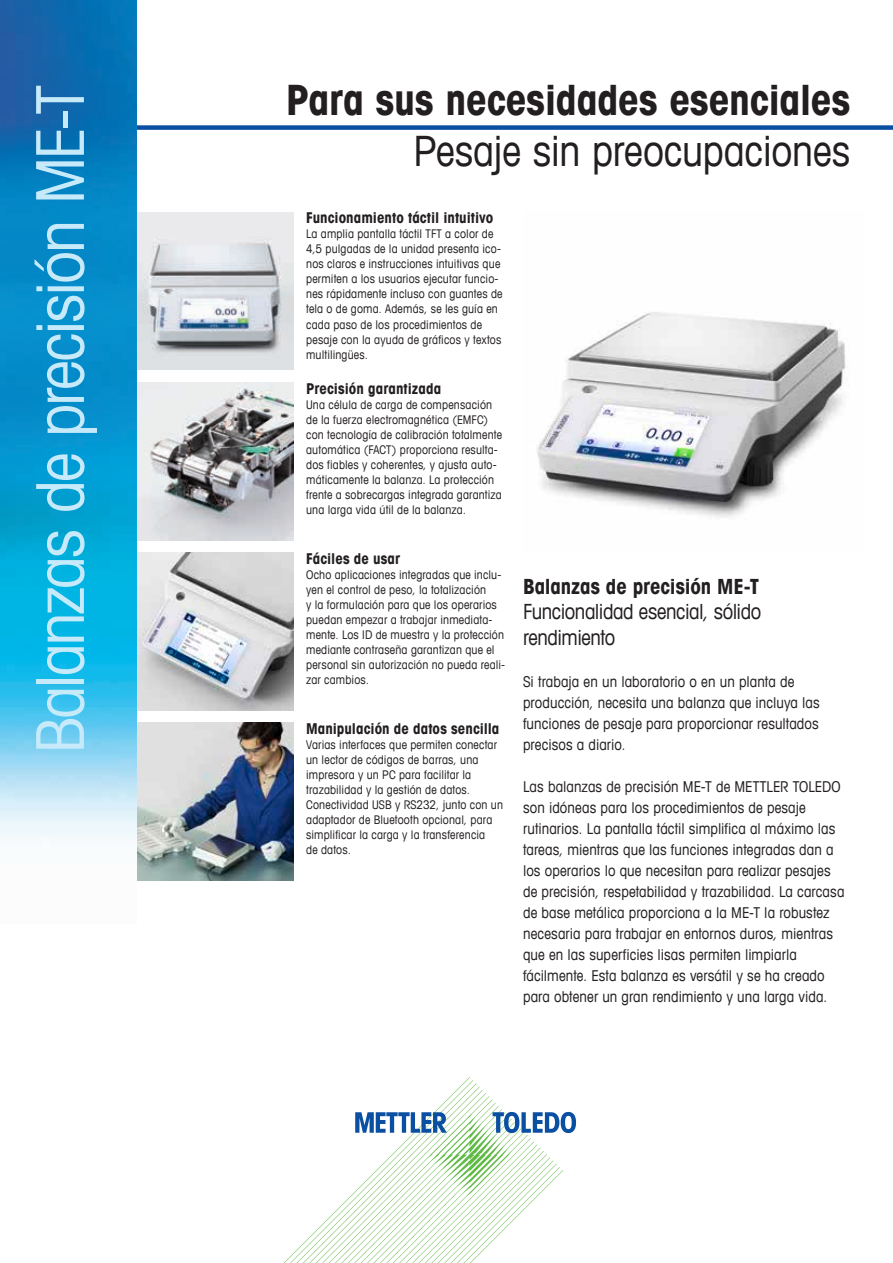
<style>
.page{position:relative;width:893px;height:1263px;background:#fff}
.page>*{position:absolute;margin:0;border:0;box-sizing:border-box;transform-origin:0 0}
.t1{font:condensed 66px "Avant Garde Com";letter-spacing:-.035em;color:#c6eafa}
.t2{font:700 condensed 42px "Avant Garde Com";letter-spacing:-.005em;color:#231f20}
.t3{font:condensed 42px "Avant Garde Com";letter-spacing:-.005em;color:#231f20}
.t4{font:condensed 21px/25.5px "Avant Garde Com";letter-spacing:-.02em;color:#231f20}
.t5{font:700 condensed 21px "Avant Garde Com";letter-spacing:-.005em;color:#231f20}
.t6{font:condensed 15px/21px "Avant Garde Com";letter-spacing:.005em;color:#231f20}
.t7{font:700 condensed 15px "Avant Garde Com";letter-spacing:.005em;color:#231f20}
.t8{font:condensed 12px/15px "Avant Garde Com";letter-spacing:.015em;color:#231f20}
</style>
<div class="page">
<svg style="left:284px;top:1077px;width:292px;height:186px"></svg>
<div style="left:111px;top:125px;width:782px;height:5px;background:#0a4fa2"></div>
<img style="left:537px;top:312px;width:309px;height:205px">
<img style="left:136px;top:723px;width:157px;height:157px">
<img style="left:136px;top:553px;width:157px;height:157px">
<img style="left:136px;top:383px;width:157px;height:157px">
<img style="left:136px;top:213px;width:157px;height:157px">
<img style="left:0;top:0;width:136px;height:839px">
<h1 class="t1" style="left:19px;top:753px;width:670px;rotate:-90deg">Balanzas de precisión ME-T</h1>
<h2 class="t2" style="left:286px;top:73px;width:566px">Para sus necesidades esenciales</h2>
<h2 class="t3" style="left:414px;top:125px;width:438px">Pesaje sin preocupaciones</h2>
<p class="t7" style="left:306px;top:208px;width:189px">Funcionamiento táctil intuitivo</p>
<p class="t8" style="left:306px;top:226px;width:198px">La amplia pantalla táctil TFT a color de 4,5 pulgadas de la unidad presenta ico&shy;nos claros e instrucciones intuitivas que permiten a los usuarios ejecutar funcio&shy;nes rápidamente incluso con guantes de tela o de goma. Además, se les guía en cada paso de los procedimientos de pesaje con la ayuda de gráficos y textos multilingües.</p>
<p class="t7" style="left:306px;top:379px;width:137px">Precisión garantizada</p>
<p class="t8" style="left:306px;top:396px;width:197px">Una célula de carga de compensación de la fuerza electromagnética (EMFC) con tecnología de calibración totalmente automática (FACT) proporciona resulta&shy;dos fiables y coherentes, y ajusta auto&shy;máticamente la balanza. La protección frente a sobrecargas integrada garantiza una larga vida útil de la balanza.</p>
<p class="t7" style="left:306px;top:549px;width:95px">Fáciles de usar</p>
<p class="t8" style="left:306px;top:567px;width:201px">Ocho aplicaciones integradas que inclu&shy;yen el control de peso, la totalización<br>y la formulación para que los operarios puedan empezar a trabajar inmediata&shy;mente. Los ID de muestra y la protección mediante contraseña garantizan que el personal sin autorización no pueda reali&shy;zar cambios.</p>
<p class="t7" style="left:306px;top:719px;width:195px">Manipulación de datos sencilla</p>
<p class="t8" style="left:306px;top:737px;width:198px">Varias interfaces que permiten conectar un lector de códigos de barras, una impresora y un PC para facilitar la trazabilidad y la gestión de datos.<br>Conectividad USB y RS232, junto con un adaptador de Bluetooth opcional, para simplificar la carga y la transferencia<br>de datos.</p>
<h3 class="t5" style="left:523px;top:572px;width:238px">Balanzas de precisión ME-T</h3>
<h3 class="t4" style="left:523px;top:598px;width:240px">Funcionalidad esencial, sólido rendimiento</h3>
<p class="t6" style="left:523px;top:670px;width:298px">Si trabaja en un laboratorio o en un planta de producción, necesita una balanza que incluya las funciones de pesaje para proporcionar resultados precisos a diario.</p>
<p class="t6" style="left:523px;top:775px;width:323px">Las balanzas de precisión ME-T de METTLER TOLEDO son idóneas para los procedimientos de pesaje rutinarios. La pantalla táctil simplifica al máximo las tareas, mientras que las funciones integradas dan a los operarios lo que necesitan para realizar pesajes de precisión, respetabilidad y trazabilidad. La carcasa de base metálica proporciona a la ME-T la robustez necesaria para trabajar en entornos duros, mientras que en las superficies lisas permiten limpiarla fácilmente. Esta balanza es versátil y se ha creado para obtener un gran rendimiento y una larga vida.</p>
</div>
